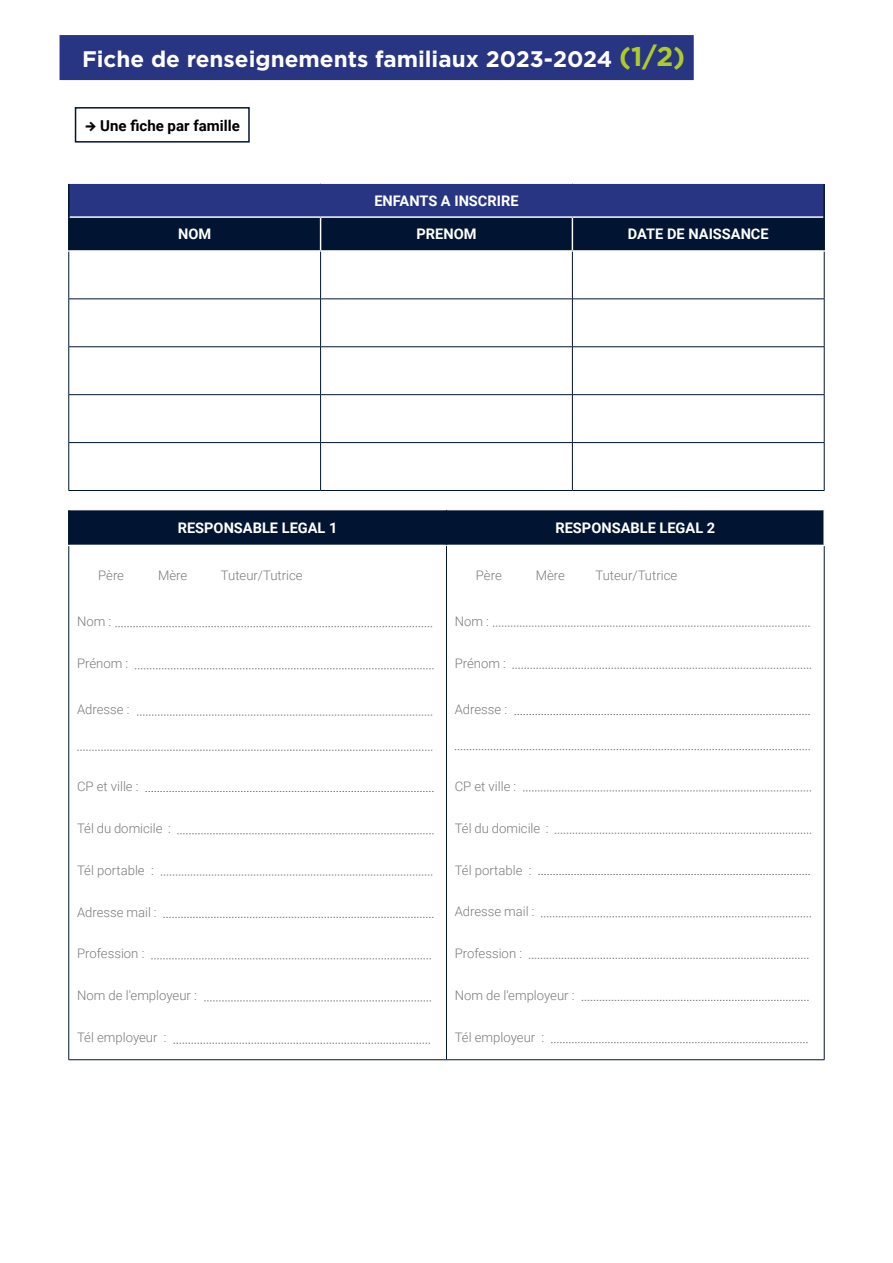
<style>
.page{position:relative;width:893px;height:1263px;background:#fff}
.page>*{position:absolute;margin:0;border:0;box-sizing:border-box;transform-origin:0 0}
.t1{font:700 22.5px "Gotham";color:#fff}
.t2{font:700 15px "Roboto";color:#000}
.t3{font:700 14.55px "Roboto";color:#fff}
.t4{font:300 13.05px "Roboto";color:#7c7b7b}
.s1{color:#283583}
.s2{font-size:27px;color:#afcb27}
.s3{font-family:"Source Sans Pro";font-size:18px}
</style>
<div class="page">
<div style="left:60px;top:35px;width:634px;height:45px;background:#283583"></div>
<div style="left:75px;top:107px;width:175px;height:36px;border:2px solid #011532"></div>
<div style="left:69px;top:183px;width:755px;height:34px;background:#283583"></div>
<div style="left:69px;top:218px;width:754px;height:32px;background:#011532"></div>
<hr style="left:68px;top:182px;width:253px;height:2px;background:#fff">
<hr style="left:321px;top:182px;width:251px;height:2px;background:#fff">
<hr style="left:572px;top:182px;width:253px;height:2px;background:#fff">
<hr style="left:69px;top:216px;width:252px;height:2px;background:#fff">
<hr style="left:321px;top:216px;width:251px;height:2px;background:#fff">
<hr style="left:320px;top:218px;width:1px;height:32px;background:#fff">
<hr style="left:572px;top:216px;width:251px;height:2px;background:#fff">
<hr style="left:572px;top:218px;width:1px;height:32px;background:#fff">
<hr style="left:68px;top:184px;width:1px;height:33px;background:#011532">
<hr style="left:823px;top:184px;width:2px;height:33px;background:#011532">
<hr style="left:68px;top:217px;width:1px;height:33px;background:#011532">
<hr style="left:823px;top:217px;width:2px;height:33px;background:#011532">
<hr style="left:69px;top:252px;width:1px;height:47px;background:#011532">
<hr style="left:320px;top:252px;width:1px;height:47px;background:#011532">
<hr style="left:572px;top:252px;width:1px;height:47px;background:#011532">
<hr style="left:824px;top:252px;width:1px;height:47px;background:#011532">
<hr style="left:69px;top:299px;width:252px;height:1px;background:#011532">
<hr style="left:69px;top:299px;width:1px;height:48px;background:#011532">
<hr style="left:321px;top:299px;width:251px;height:1px;background:#011532">
<hr style="left:320px;top:299px;width:1px;height:48px;background:#011532">
<hr style="left:572px;top:299px;width:252px;height:1px;background:#011532">
<hr style="left:572px;top:299px;width:1px;height:48px;background:#011532">
<hr style="left:824px;top:299px;width:1px;height:48px;background:#011532">
<hr style="left:69px;top:346px;width:252px;height:1px;background:#011532">
<hr style="left:69px;top:347px;width:1px;height:47px;background:#011532">
<hr style="left:321px;top:346px;width:251px;height:1px;background:#011532">
<hr style="left:320px;top:347px;width:1px;height:47px;background:#011532">
<hr style="left:572px;top:346px;width:252px;height:1px;background:#011532">
<hr style="left:572px;top:347px;width:1px;height:47px;background:#011532">
<hr style="left:824px;top:347px;width:1px;height:47px;background:#011532">
<hr style="left:69px;top:394px;width:252px;height:1px;background:#011532">
<hr style="left:321px;top:394px;width:251px;height:1px;background:#011532">
<hr style="left:572px;top:394px;width:252px;height:1px;background:#011532">
<hr style="left:69px;top:395px;width:1px;height:47px;background:#011532">
<hr style="left:320px;top:395px;width:1px;height:47px;background:#011532">
<hr style="left:572px;top:395px;width:1px;height:47px;background:#011532">
<hr style="left:824px;top:395px;width:1px;height:47px;background:#011532">
<hr style="left:69px;top:442px;width:252px;height:1px;background:#011532">
<hr style="left:69px;top:443px;width:1px;height:47px;background:#011532">
<hr style="left:321px;top:442px;width:251px;height:1px;background:#011532">
<hr style="left:320px;top:443px;width:1px;height:47px;background:#011532">
<hr style="left:572px;top:442px;width:252px;height:1px;background:#011532">
<hr style="left:572px;top:443px;width:1px;height:47px;background:#011532">
<hr style="left:824px;top:443px;width:1px;height:47px;background:#011532">
<hr style="left:69px;top:490px;width:252px;height:1px;background:#011532">
<hr style="left:321px;top:490px;width:251px;height:1px;background:#011532">
<hr style="left:572px;top:490px;width:252px;height:1px;background:#011532">
<div style="left:69px;top:510px;width:754px;height:35px;background:#011532"></div>
<hr style="left:68px;top:510px;width:1px;height:35px;background:#011532">
<hr style="left:446px;top:510px;width:1px;height:35px;background:#011532">
<hr style="left:69px;top:546px;width:1px;height:513px;background:#011532">
<hr style="left:446px;top:546px;width:1px;height:513px;background:#011532">
<hr style="left:824px;top:546px;width:1px;height:513px;background:#011532">
<hr style="left:69px;top:1059px;width:377px;height:1px;background:#011532">
<hr style="left:446px;top:1059px;width:378px;height:1px;background:#011532">
<svg style="left:493px;top:626px;width:317px;height:1px"></svg>
<svg style="left:512px;top:668px;width:299px;height:1px"></svg>
<svg style="left:514px;top:714px;width:296px;height:1px"></svg>
<svg style="left:523px;top:791px;width:288px;height:1px"></svg>
<svg style="left:555px;top:833px;width:256px;height:1px"></svg>
<svg style="left:538px;top:874px;width:272px;height:1px"></svg>
<svg style="left:541px;top:916px;width:270px;height:1px"></svg>
<svg style="left:529px;top:958px;width:280px;height:1px"></svg>
<svg style="left:582px;top:1000px;width:227px;height:1px"></svg>
<svg style="left:551px;top:1042px;width:257px;height:1px"></svg>
<svg style="left:455px;top:749px;width:355px;height:1px"></svg>
<svg style="left:115px;top:626px;width:317px;height:1px"></svg>
<svg style="left:135px;top:668px;width:299px;height:1px"></svg>
<svg style="left:137px;top:715px;width:295px;height:1px"></svg>
<svg style="left:145px;top:791px;width:289px;height:1px"></svg>
<svg style="left:177px;top:833px;width:257px;height:1px"></svg>
<svg style="left:161px;top:875px;width:271px;height:1px"></svg>
<svg style="left:163px;top:917px;width:271px;height:1px"></svg>
<svg style="left:151px;top:958px;width:280px;height:1px"></svg>
<svg style="left:204px;top:1001px;width:227px;height:1px"></svg>
<svg style="left:174px;top:1043px;width:256px;height:1px"></svg>
<svg style="left:77px;top:750px;width:355px;height:1px"></svg>
<h1 class="t1" style="left:68px;top:44px;width:619px"><span class="s1">2</span>Fiche de renseignements familiaux 2023-2024 <span class="s2">(1/2)</span></h1>
<p class="t2" style="left:85px;top:115px;width:156px"><span class="s3">→</span> Une fiche par famille</p>
<p class="t3" style="left:374px;top:190px;width:146px">ENFANTS A INSCRIRE</p>
<p class="t3" style="left:178px;top:224px;width:35px">NOM</p>
<p class="t3" style="left:416px;top:224px;width:62px">PRENOM</p>
<p class="t3" style="left:628px;top:224px;width:142px">DATE DE NAISSANCE</p>
<p class="t3" style="left:178px;top:518px;width:161px">RESPONSABLE LEGAL 1</p>
<p class="t3" style="left:555px;top:518px;width:161px">RESPONSABLE LEGAL 2</p>
<p class="t4" style="left:98px;top:566px;width:27px">Père</p>
<p class="t4" style="left:158px;top:566px;width:31px">Mère</p>
<p class="t4" style="left:221px;top:566px;width:83px">Tuteur/Tutrice</p>
<p class="t4" style="left:77px;top:612px;width:36px">Nom :</p>
<p class="t4" style="left:77px;top:654px;width:53px">Prénom :</p>
<p class="t4" style="left:77px;top:700px;width:54px">Adresse :</p>
<p class="t4" style="left:77px;top:777px;width:63px">CP et ville :</p>
<p class="t4" style="left:77px;top:819px;width:95px">Tél du domicile :</p>
<p class="t4" style="left:77px;top:861px;width:78px">Tél portable :</p>
<p class="t4" style="left:77px;top:903px;width:81px">Adresse mail :</p>
<p class="t4" style="left:77px;top:945px;width:69px">Profession :</p>
<p class="t4" style="left:77px;top:986px;width:121px">Nom de l'employeur :</p>
<p class="t4" style="left:77px;top:1028px;width:91px">Tél employeur :</p>
<p class="t4" style="left:476px;top:566px;width:27px">Père</p>
<p class="t4" style="left:536px;top:566px;width:31px">Mère</p>
<p class="t4" style="left:595px;top:566px;width:83px">Tuteur/Tutrice</p>
<p class="t4" style="left:455px;top:612px;width:36px">Nom :</p>
<p class="t4" style="left:455px;top:654px;width:53px">Prénom :</p>
<p class="t4" style="left:455px;top:700px;width:54px">Adresse :</p>
<p class="t4" style="left:455px;top:777px;width:63px">CP et ville :</p>
<p class="t4" style="left:455px;top:819px;width:95px">Tél du domicile :</p>
<p class="t4" style="left:455px;top:861px;width:78px">Tél portable :</p>
<p class="t4" style="left:455px;top:903px;width:81px">Adresse mail :</p>
<p class="t4" style="left:455px;top:944px;width:69px">Profession :</p>
<p class="t4" style="left:455px;top:986px;width:121px">Nom de l'employeur :</p>
<p class="t4" style="left:455px;top:1028px;width:91px">Tél employeur :</p>
</div>
